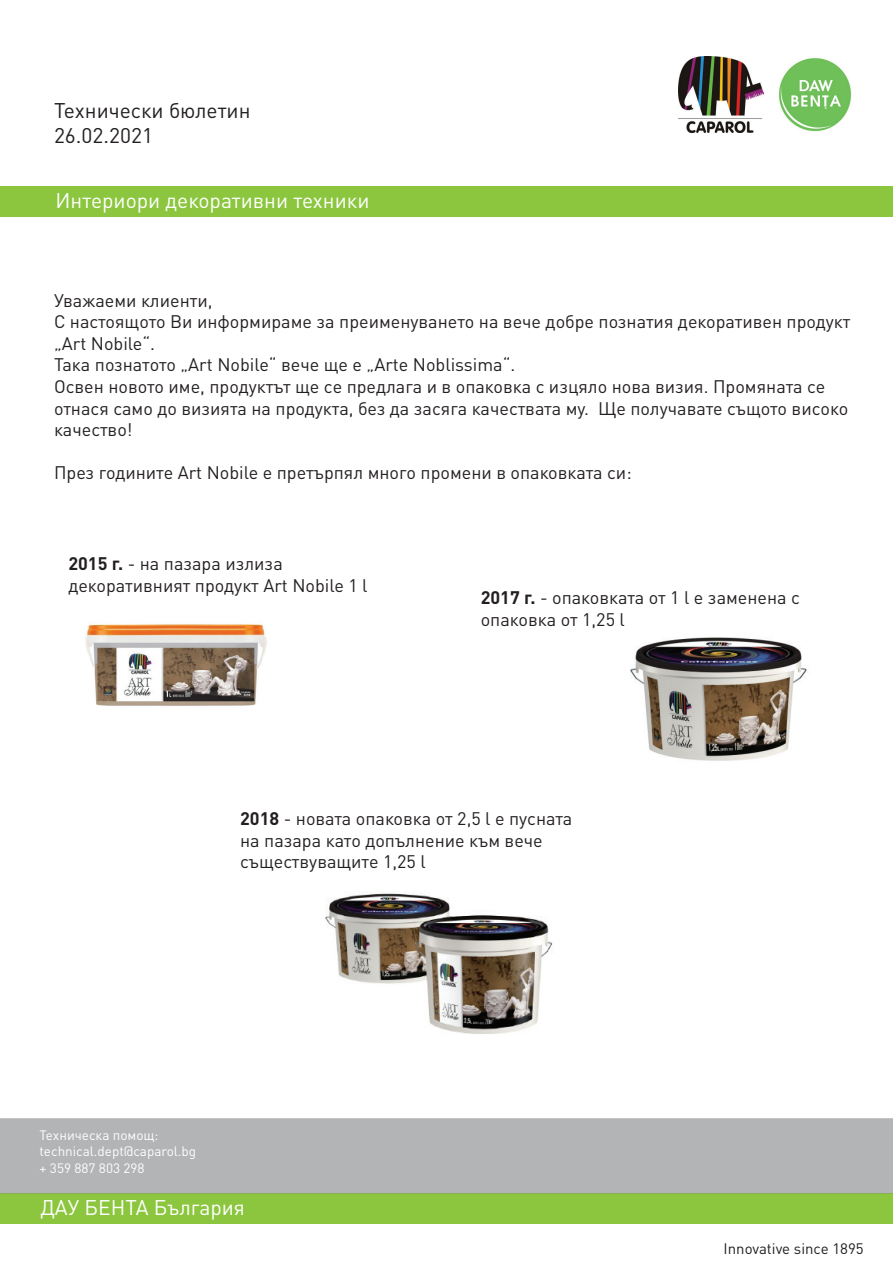
<style>
.page{position:relative;width:893px;height:1263px;background:#fff}
.page>*{position:absolute;margin:0;border:0;box-sizing:border-box;transform-origin:0 0}
.t1{font:21px "DIN Pro";color:#fff}
.t2{font:21px/25.2px "DIN Pro";color:#231f20}
.t3{font:18px/21.6px "DIN Pro";color:#231f20}
.t4{font:15px "DIN Pro";color:#231f20}
.t5{font:13.5px/16.2px "DIN Pro";color:#fff}
.s1{font-weight:700}
</style>
<div class="page">
<img style="left:325px;top:893px;width:227px;height:141px">
<img style="left:630px;top:637px;width:177px;height:124px">
<div style="left:0;top:186px;width:893px;height:31px;background:#8bc63e"></div>
<img style="left:778px;top:58px;width:74px;height:74px">
<img style="left:679px;top:57px;width:84px;height:76px">
<img style="left:85px;top:624px;width:182px;height:82px">
<div style="left:0;top:1193px;width:893px;height:30px;background:#8bc63e"></div>
<div style="left:0;top:1118px;width:893px;height:75px;background:#b2b4b5"></div>
<p class="t2" style="left:54px;top:97px;width:198px">Технически бюлетин<br>26.02.2021</p>
<p class="t1" style="left:55px;top:186px;width:315px">Интериори декоративни техники</p>
<p class="t3" style="left:54px;top:288px;width:798px">Уважаеми клиенти,<br>С настоящото Ви информираме за преименуването на вече добре познатия декоративен продукт „Art Nobile“.<br>Така познатото „Art Nobile“ вече ще е „Arte Noblissima“.<br>Освен новото име, продуктът ще се предлага и в опаковка с изцяло нова визия. Промяната се отнася само до визията на продукта, без да засяга качествата му. Ще получавате същото високо качество!</p>
<p class="t3" style="left:54px;top:461px;width:579px">През годините Art Nobile е претърпял много промени в опаковката си:</p>
<p class="t3" style="left:68px;top:552px;width:301px"><span class="s1">2015 г.</span> - на пазара излиза декоративният продукт Art Nobile 1 l</p>
<p class="t3" style="left:481px;top:586px;width:321px"><span class="s1">2017 г.</span> - опаковката от 1 l е заменена с опаковка от 1,25 l</p>
<p class="t3" style="left:240px;top:807px;width:334px"><span class="s1">2018</span> - новата опаковка от 2,5 l е пусната на пазара като допълнение към вече съществуващите 1,25 l</p>
<p class="t5" style="left:40px;top:1126px;width:158px">Техническа помощ: technical.dept@caparol.bg + 359 887 803 298</p>
<p class="t1" style="left:40px;top:1193px;width:206px">ДАУ БЕНТА България</p>
<p class="t4" style="left:724px;top:1239px;width:142px">Innovative since 1895</p>
</div>
